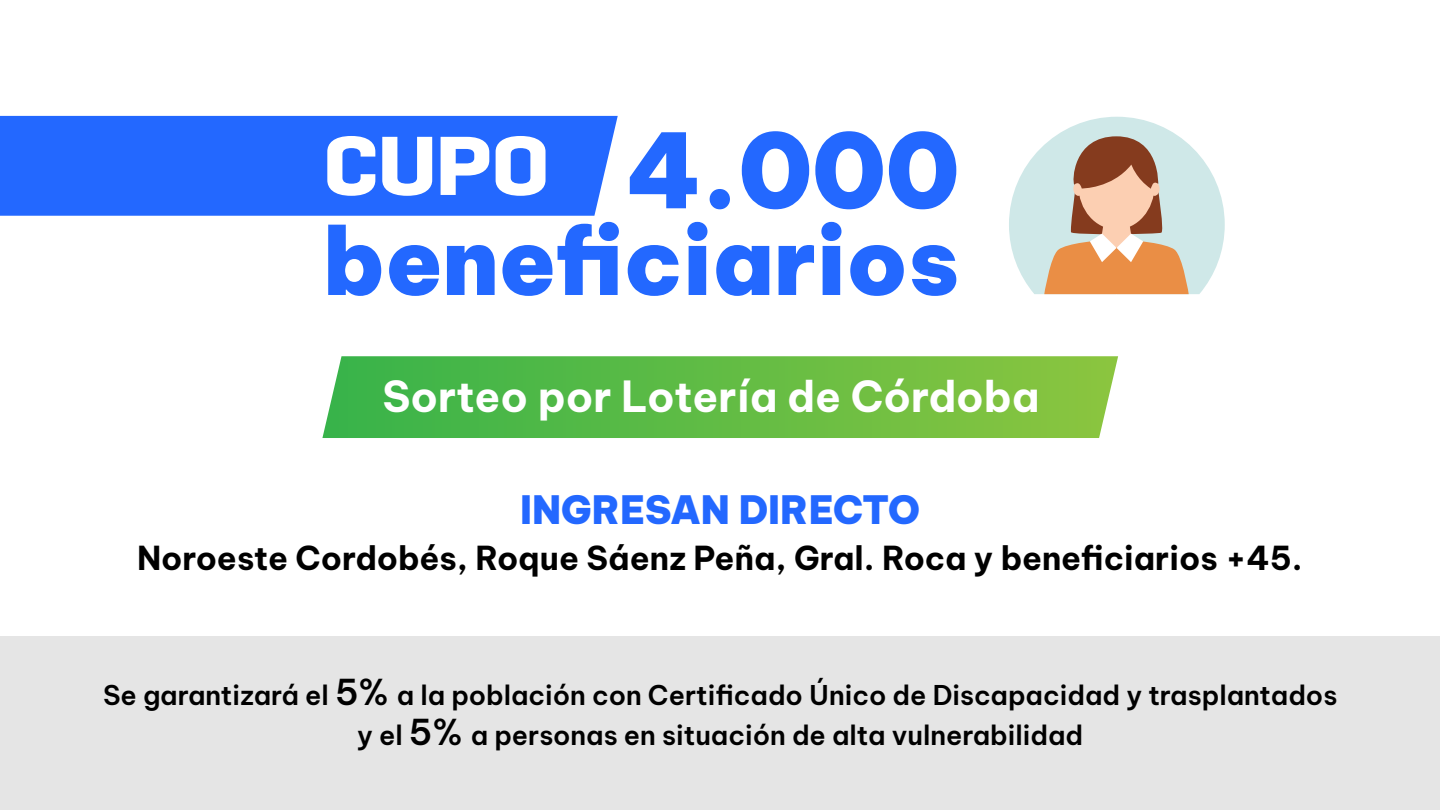
<style>
.page{position:relative;width:1440px;height:810px;background:#fff}
.page>*{position:absolute;margin:0;border:0;box-sizing:border-box;transform-origin:0 0}
.t1{font:900 102.75px "Be Vietnam Pro";color:#2368ff}
.t2{font:900 92.55px "Be Vietnam Pro";color:#2368ff}
.t3{font:700 42.08px "Be Vietnam Pro";letter-spacing:-.005em;color:#fff}
.t4{font:900 38.4px "Be Vietnam Pro";color:#2368ff}
.t5{font:700 32.4px "Be Vietnam Pro";letter-spacing:-.005em;color:#000}
.t6{font:600 26.7px/40.7px "Be Vietnam Pro";color:#000;text-align:center}
.s1{font-family:"Geogrotesque Sharp";font-weight:700;font-stretch:expanded;font-size:85.5px;color:#fff}
.s2{font-size:35.03px}
</style>
<div class="page">
<div style="left:0;top:636px;width:1440px;height:174px;background:#e5e5e5"></div>
<svg style="left:322px;top:356px;width:796px;height:82px;background:#65bd49"></svg>
<svg style="left:1009px;top:117px;width:216px;height:177px"></svg>
<div style="left:0;top:116px;width:618px;height:100px;background:#2368ff"></div>
<h1 class="t1" style="left:323px;top:81px;width:638px"><span class="s1">CUPO</span> 4.000</h1>
<h2 class="t2" style="left:323px;top:180px;width:638px">beneficiarios</h2>
<h3 class="t3" style="left:382px;top:360px;width:658px">Sorteo por Lotería de Córdoba</h3>
<h3 class="t4" style="left:520px;top:476px;width:401px">INGRESAN DIRECTO</h3>
<p class="t5" style="left:137px;top:531px;width:1167px">Noroeste Cordobés, Roque Sáenz Peña, Gral. Roca y beneficiarios +45.</p>
<p class="t6" style="left:103px;top:672px;width:1236px">Se garantizará el <span class="s2">5%</span> a la población con Certificado Único de Discapacidad y trasplantados y el <span class="s2">5%</span> a personas en situación de alta vulnerabilidad</p>
</div>
